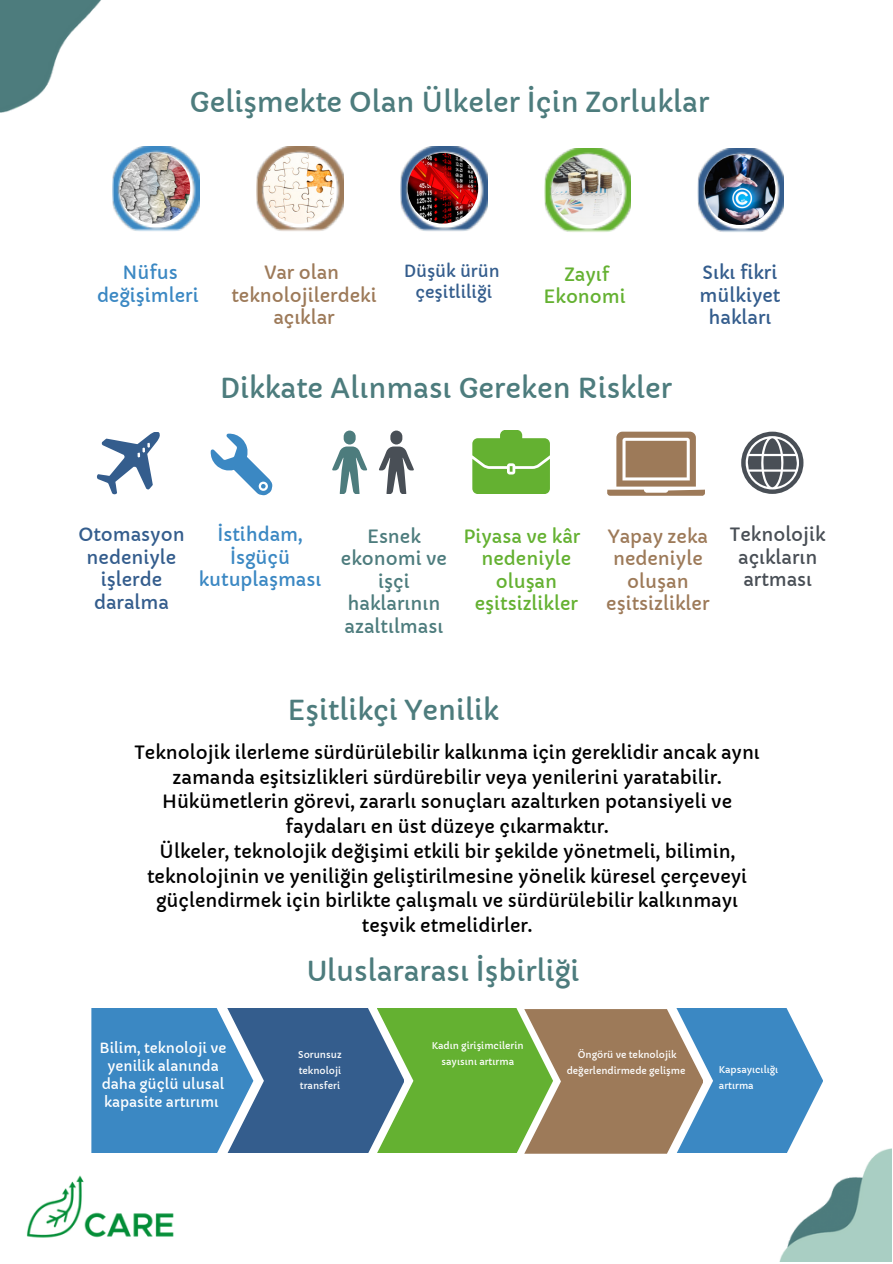
<style>
.page{position:relative;width:893px;height:1264px;background:#fff}
.page>*{position:absolute;margin:0;border:0;box-sizing:border-box;transform-origin:0 0}
.t1{font:27px "Capriola";color:#4d7c7d}
.t2{font:18px/24.8px "Capriola";color:#000;text-align:center}
.t3{font:18px/22.5px "Capriola";color:#9d7a59;text-align:center}
.t4{font:18px/22.5px "Capriola";color:#345d8d;text-align:center}
.t5{font:18px/22.5px "Capriola";color:#64b131;text-align:center}
.t6{font:18px/22.5px "Capriola";color:#3b88c3;text-align:center}
.t7{font:18px/22.5px "Capriola";color:#4d7c7d;text-align:center}
.t8{font:18px/22.5px "Capriola";color:#494f56;text-align:center}
.t9{font:16.5px/21.3px "Capriola";color:#345d8d;text-align:center}
.t10{font:13.8px/18.1px "Capriola";color:#fff;text-align:center}
.t11{font:9.3px/15.5px "Capriola";color:#fff;text-align:center}
</style>
<div class="page">
<img style="left:256px;top:147px;width:87px;height:84px">
<img style="left:263px;top:153px;width:71px;height:70px;border-radius:50%">
<img style="left:112px;top:147px;width:87px;height:84px">
<img style="left:119px;top:153px;width:71px;height:70px;border-radius:50%">
<img style="left:400px;top:147px;width:87px;height:84px">
<img style="left:407px;top:153px;width:71px;height:70px;border-radius:50%">
<img style="left:544px;top:148px;width:87px;height:84px">
<img style="left:551px;top:154px;width:71px;height:71px;border-radius:50%">
<img style="left:697px;top:148px;width:86px;height:84px">
<img style="left:704px;top:154px;width:71px;height:71px;border-radius:50%">
<svg style="left:97px;top:432px;width:63px;height:62px"></svg>
<svg style="left:210px;top:433px;width:62px;height:62px"></svg>
<svg style="left:332px;top:430px;width:36px;height:64px"></svg>
<svg style="left:379px;top:430px;width:35px;height:64px"></svg>
<svg style="left:472px;top:430px;width:78px;height:64px;background:#7cbd51"></svg>
<svg style="left:607px;top:431px;width:98px;height:65px;fill:#9d7a59"></svg>
<div style="left:91px;top:1007px;width:163px;height:145px;background:#3b88c3"></div>
<div style="left:227px;top:1007px;width:177px;height:145px;background:#345d8d"></div>
<div style="left:376px;top:1007px;width:177px;height:145px;background:#64b131"></div>
<div style="left:524px;top:1009px;width:179px;height:144px;background:#9d7a59"></div>
<svg style="left:676px;top:1008px;width:147px;height:144px;fill:#3b88c3"></svg>
<svg style="left:741px;top:431px;width:62px;height:62px"></svg>
<img style="left:0;top:0;width:101px;height:113px">
<img style="left:26px;top:1175px;width:148px;height:63px">
<img style="left:779px;top:1148px;width:112px;height:113px">
<p class="t1" style="left:189px;top:86px;width:521px">Gelişmekte Olan Ülkeler İçin Zorluklar</p>
<p class="t6" style="left:97px;top:262px;width:103px">Nüfus değişimleri</p>
<p class="t3" style="left:264px;top:262px;width:76px">Var olan</p>
<p class="t3" style="left:231px;top:284px;width:147px">teknolojilerdeki açıklar</p>
<p class="t9" style="left:404px;top:261px;width:97px">Düşük ürün çeşitliliği</p>
<p class="t5" style="left:543px;top:263px;width:84px">Zayıf<br>Ekonomi</p>
<p class="t1" style="left:220px;top:372px;width:454px">Dikkate Alınması Gereken Riskler</p>
<p class="t4" style="left:699px;top:262px;width:82px">Sıkı fikri mülkiyet hakları</p>
<p class="t4" style="left:78px;top:523px;width:108px">Otomasyon nedeniyle işlerde daralma</p>
<p class="t6" style="left:199px;top:523px;width:124px">İstihdam,<br>İsgüçü kutuplaşması</p>
<p class="t7" style="left:341px;top:525px;width:108px">Esnek ekonomi ve işçi haklarının azaltılması</p>
<p class="t5" style="left:463px;top:525px;width:118px">Piyasa ve kâr nedeniyle oluşan eşitsizlikler</p>
<p class="t1" style="left:287px;top:694px;width:213px">Eşitlikçi Yenilik</p>
<p class="t3" style="left:606px;top:525px;width:105px">Yapay zeka nedeniyle oluşan eşitsizlikler</p>
<p class="t8" style="left:730px;top:523px;width:97px">Teknolojik açıkların artması</p>
<p class="t2" style="left:134px;top:740px;width:627px">Teknolojik ilerleme sürdürülebilir kalkınma için gereklidir ancak aynı zamanda eşitsizlikleri sürdürebilir veya yenilerini yaratabilir.<br>Hükümetlerin görevi, zararlı sonuçları azaltırken potansiyeli ve faydaları en üst düzeye çıkarmaktır.</p>
<p class="t2" style="left:147px;top:839px;width:601px">Ülkeler, teknolojik değişimi etkili bir şekilde yönetmeli, bilimin, teknolojinin ve yeniliğin geliştirilmesine yönelik küresel çerçeveyi güçlendirmek için birlikte çalışmalı ve sürdürülebilir kalkınmayı teşvik etmelidirler.</p>
<p class="t1" style="left:307px;top:955px;width:274px">Uluslararası İşbirliği</p>
<p class="t10" style="left:99px;top:1039px;width:129px">Bilim, teknoloji ve yenilik alanında daha güçlü ulusal kapasite artırımı</p>
<p class="t11" style="left:298px;top:1047px;width:45px;text-align:justify">Sorunsuz teknoloji transferi</p>
<p class="t11" style="left:566px;top:1047px;width:120px">Öngörü ve teknolojik değerlendirmede gelişme</p>
<p class="t11" style="left:432px;top:1038px;width:93px">Kadın girişimcilerin sayısını artırma</p>
<p class="t11" style="left:719px;top:1061px;width:61px;line-height:16.2px;text-align:left">Kapsayıcılığı artırma</p>
</div>
